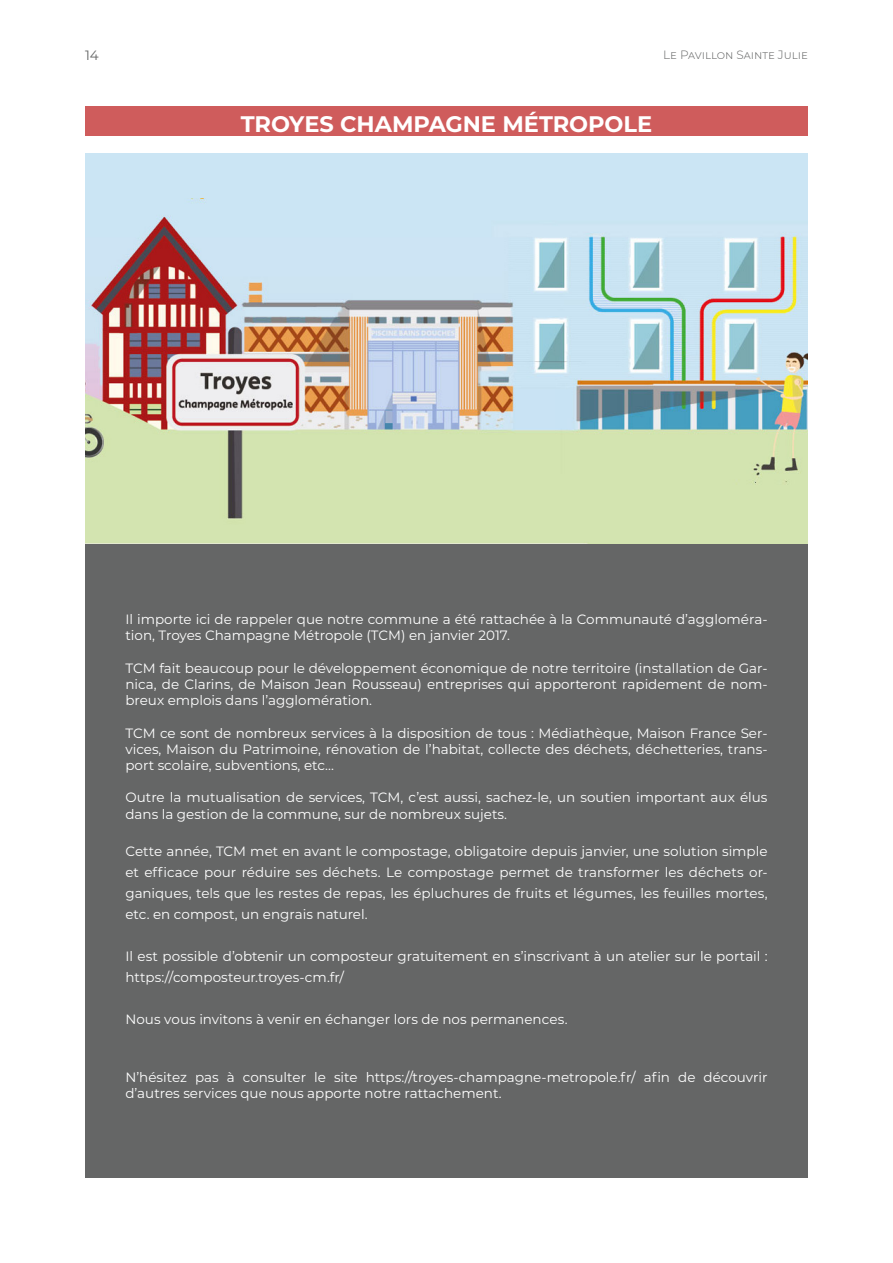
<style>
.page{position:relative;width:893px;height:1263px;background:#fff}
.page>*{position:absolute;margin:0;border:0;box-sizing:border-box;transform-origin:0 0}
.Box2_Title{font:700 22.5px "Montserrat";color:#fff}
.Box2_BodyText_Black{font:13.5px/16.2px "Montserrat";color:#fff}
.t1{font:13.5px "Montserrat";color:#656666}
.t2{font:300 12px "Montserrat";color:#656666}
</style>
<div class="page">
<div style="left:85px;top:106px;width:723px;height:29px;background:#cf5c5c"></div>
<img style="left:85px;top:154px;width:723px;height:390px">
<div style="left:85px;top:544px;width:723px;height:634px;background:#656666"></div>
<p class="t1" style="left:85px;top:46px;width:15px">14</p>
<p class="t2" style="left:663px;top:47px;width:146px">Le Pavillon Sainte Julie</p>
<p class="Box2_Title" style="left:241px;top:107px;width:413px">TROYES CHAMPAGNE MÉTROPOLE</p>
<p class="Box2_BodyText_Black" style="left:125px;top:611px;width:644px">Il importe ici de rappeler que notre commune a été rattachée à la Communauté d’aggloméra&shy;tion, Troyes Champagne Métropole (TCM) en janvier 2017.</p>
<p class="Box2_BodyText_Black" style="left:125px;top:659px;width:644px;text-align:justify">TCM fait beaucoup pour le développement économique de notre territoire (installation de Gar&shy;nica, de Clarins, de Maison Jean Rousseau) entreprises qui apporteront rapidement de nom&shy;breux emplois dans l’agglomération.</p>
<p class="Box2_BodyText_Black" style="left:125px;top:724px;width:644px;text-align:justify">TCM ce sont de nombreux services à la disposition de tous : Médiathèque, Maison France Ser&shy;vices, Maison du Patrimoine, rénovation de l’habitat, collecte des déchets, déchetteries, trans&shy;port scolaire, subventions, etc...</p>
<p class="Box2_BodyText_Black" style="left:125px;top:789px;width:644px">Outre la mutualisation de services, TCM, c’est aussi, sachez-le, un soutien important aux élus dans la gestion de la commune, sur de nombreux sujets.</p>
<p class="Box2_BodyText_Black" style="left:125px;top:840px;width:644px;line-height:21px;text-align:justify">Cette année, TCM met en avant le compostage, obligatoire depuis janvier, une solution simple et efficace pour réduire ses déchets. Le compostage permet de transformer les déchets or&shy;ganiques, tels que les restes de repas, les épluchures de fruits et légumes, les feuilles mortes, etc. en compost, un engrais naturel.</p>
<p class="Box2_BodyText_Black" style="left:125px;top:945px;width:644px;line-height:21px">Il est possible d’obtenir un composteur gratuitement en s’inscrivant à un atelier sur le portail : https://composteur.troyes-cm.fr/</p>
<p class="Box2_BodyText_Black" style="left:125px;top:1010px;width:444px">Nous vous invitons à venir en échanger lors de nos permanences.</p>
<p class="Box2_BodyText_Black" style="left:125px;top:1069px;width:644px">N’hésitez pas à consulter le site https://troyes-champagne-metropole.fr/ afin de découvrir d’autres services que nous apporte notre rattachement.</p>
</div>
